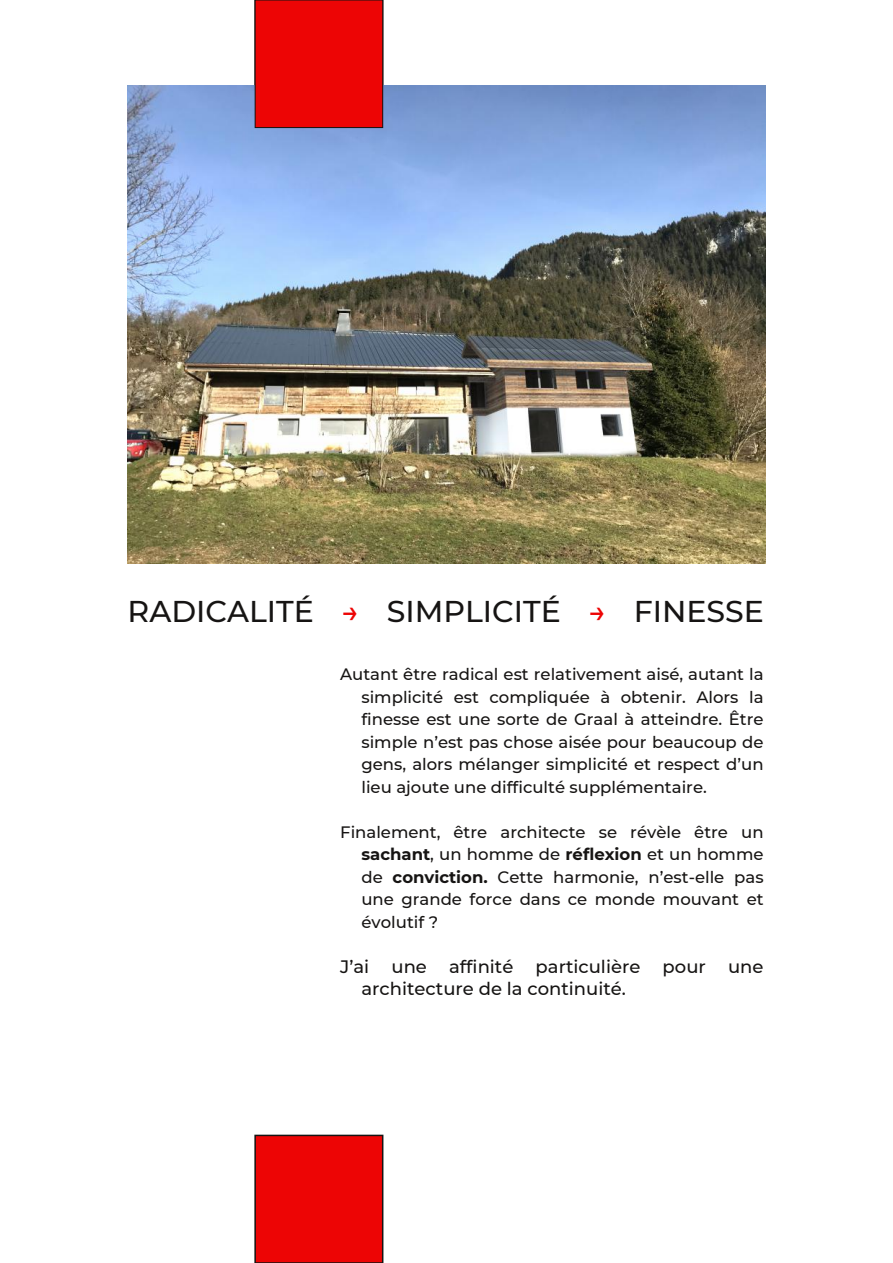
<style>
.page{position:relative;width:893px;height:1263px;background:#fff}
.page>*{position:absolute;margin:0;border:0;box-sizing:border-box;transform-origin:0 0}
.t1{font:500 30px "Montserrat";color:#161413}
.t2{font:500 18px/22.5px "Montserrat";color:#161413}
.t3{font:500 16.5px/22.5px "Montserrat";color:#161413;text-align:justify}
.s1{color:#ed0505}
.s2{font-weight:700}
</style>
<div class="page">
<div style="left:255px;top:1135px;width:128px;height:128px;background:#ed0505"></div>
<div style="left:254px;top:1135px;width:129px;height:128px;border:2px solid #161413"></div>
<img style="left:128px;top:85px;width:637px;height:478px">
<div style="left:255px;top:0;width:128px;height:128px;background:#ed0505"></div>
<div style="left:255px;top:0;width:128px;height:128px;border:1px solid #161413"></div>
<h1 class="t1" style="left:128px;top:595px;width:638px">RADICALITÉ <span class="s1">→</span> SIMPLICITÉ <span class="s1">→</span> FINESSE</h1>
<p class="t3" style="left:361px;top:663px;width:404px;text-indent:-21px">Autant être radical est relativement aisé, autant la simplicité est compliquée à obtenir. Alors la finesse est une sorte de Graal à atteindre. Être simple n’est pas chose aisée pour beaucoup de gens, alors mélanger simplicité et respect d’un lieu ajoute une difficulté supplémentaire.</p>
<p class="t3" style="left:361px;top:821px;width:404px;text-indent:-21px">Finalement, être architecte se révèle être un <span class="s2">sachant</span>, un homme de <span class="s2">réflexion</span> et un homme de <span class="s2">conviction.</span> Cette harmonie, n’est-elle pas une grande force dans ce monde mouvant et évolutif ?</p>
<p class="t2" style="left:361px;top:955px;width:404px;text-indent:-21px">J’ai une affinité particulière pour une architecture de la continuité.</p>
</div>
